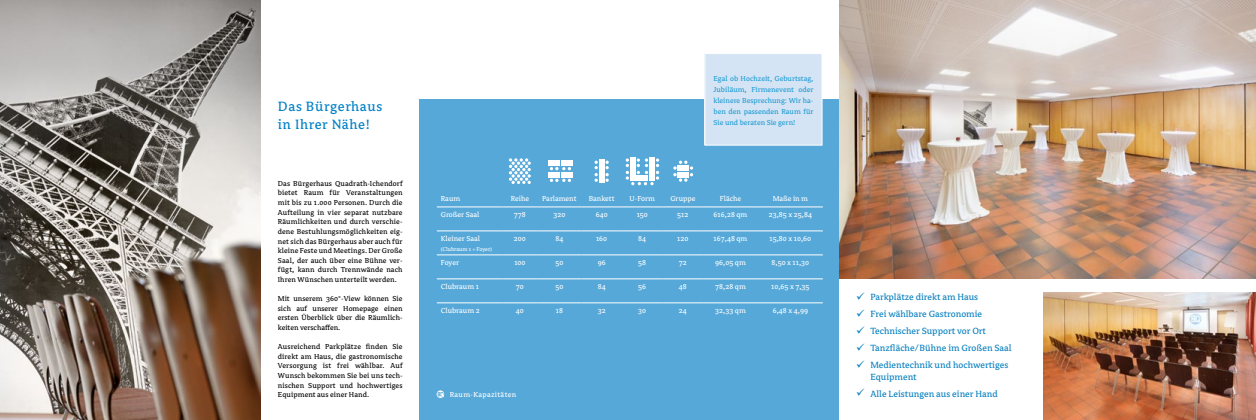
<style>
.page{position:relative;width:1256px;height:420px;background:#fff}
.page>*{position:absolute;margin:0;border:0;box-sizing:border-box;transform-origin:0 0}
.t1{font:15px/18px "Avance";letter-spacing:.04em;color:#0081c7}
.t2{font:11px/17px "Wingdings";color:#0980bf;text-align:justify}
.t3{font:10px/17px "Avance";color:#0980bf}
.t4{font:8px/9.6px "Avance";letter-spacing:.005em;color:#000;text-align:justify}
.t5{font:8px "Avance";color:#fff}
.t6{font:8px/11px "Avance";color:#209cd3;text-align:justify}
.t7{font:8px "Avance";letter-spacing:.04em;color:#fff}
.t8{font:6px "Avance";color:#fff}
</style>
<div class="page">
<div style="left:420px;top:99px;width:419px;height:321px;background:#56a8d9"></div>
<svg style="left:437px;top:390px;width:7px;height:8px"></svg>
<svg style="left:438px;top:392px;width:6px;height:4px"></svg>
<img style="left:1043px;top:292px;width:213px;height:128px">
<hr style="left:437px;top:207px;width:66px;height:1px;background:#fff">
<hr style="left:503px;top:207px;width:34px;height:1px;background:#fff">
<hr style="left:537px;top:207px;width:44px;height:1px;background:#fff">
<hr style="left:581px;top:207px;width:41px;height:1px;background:#fff">
<hr style="left:622px;top:207px;width:41px;height:1px;background:#fff">
<hr style="left:663px;top:207px;width:40px;height:1px;background:#fff">
<hr style="left:703px;top:207px;width:55px;height:1px;background:#fff">
<hr style="left:758px;top:207px;width:65px;height:1px;background:#fff">
<hr style="left:437px;top:230px;width:66px;height:1px;background:#fff">
<hr style="left:503px;top:230px;width:34px;height:1px;background:#fff">
<hr style="left:537px;top:230px;width:44px;height:1px;background:#fff">
<hr style="left:581px;top:230px;width:41px;height:1px;background:#fff">
<hr style="left:622px;top:230px;width:41px;height:1px;background:#fff">
<hr style="left:663px;top:230px;width:40px;height:1px;background:#fff">
<hr style="left:703px;top:230px;width:55px;height:1px;background:#fff">
<hr style="left:758px;top:230px;width:65px;height:1px;background:#fff">
<hr style="left:437px;top:254px;width:66px;height:1px;background:#fff">
<hr style="left:503px;top:254px;width:34px;height:1px;background:#fff">
<hr style="left:537px;top:254px;width:44px;height:1px;background:#fff">
<hr style="left:581px;top:254px;width:41px;height:1px;background:#fff">
<hr style="left:622px;top:254px;width:41px;height:1px;background:#fff">
<hr style="left:663px;top:254px;width:40px;height:1px;background:#fff">
<hr style="left:703px;top:254px;width:55px;height:1px;background:#fff">
<hr style="left:758px;top:254px;width:65px;height:1px;background:#fff">
<hr style="left:437px;top:278px;width:66px;height:1px;background:#fff">
<hr style="left:503px;top:278px;width:34px;height:1px;background:#fff">
<hr style="left:537px;top:278px;width:44px;height:1px;background:#fff">
<hr style="left:581px;top:278px;width:41px;height:1px;background:#fff">
<hr style="left:622px;top:278px;width:41px;height:1px;background:#fff">
<hr style="left:663px;top:278px;width:40px;height:1px;background:#fff">
<hr style="left:703px;top:278px;width:55px;height:1px;background:#fff">
<hr style="left:758px;top:278px;width:65px;height:1px;background:#fff">
<hr style="left:437px;top:302px;width:66px;height:1px;background:#fff">
<hr style="left:503px;top:302px;width:34px;height:1px;background:#fff">
<hr style="left:537px;top:302px;width:44px;height:1px;background:#fff">
<hr style="left:581px;top:302px;width:41px;height:1px;background:#fff">
<hr style="left:622px;top:302px;width:41px;height:1px;background:#fff">
<hr style="left:663px;top:302px;width:40px;height:1px;background:#fff">
<hr style="left:703px;top:302px;width:55px;height:1px;background:#fff">
<hr style="left:758px;top:302px;width:65px;height:1px;background:#fff">
<div style="left:548px;top:172px;width:12px;height:5px;background:#fff"></div>
<svg style="left:550px;top:179px;width:21px;height:3px"></svg>
<div style="left:561px;top:172px;width:11px;height:5px;background:#fff"></div>
<div style="left:548px;top:160px;width:12px;height:6px;background:#fff"></div>
<svg style="left:550px;top:167px;width:21px;height:3px"></svg>
<div style="left:561px;top:160px;width:11px;height:6px;background:#fff"></div>
<svg style="left:509px;top:158px;width:22px;height:26px"></svg>
<div style="left:705px;top:54px;width:117px;height:91px;background:#d4e4f4"></div>
<div style="left:705px;top:53px;width:117px;height:92px;border:1px solid #fff"></div>
<img style="left:839px;top:0;width:417px;height:278px">
<img style="left:0;top:0;width:261px;height:420px">
<div style="left:599px;top:159px;width:5px;height:11px;background:#fff"></div>
<svg style="left:594px;top:160px;width:4px;height:22px"></svg>
<div style="left:599px;top:172px;width:5px;height:11px;background:#fff"></div>
<svg style="left:605px;top:160px;width:4px;height:22px"></svg>
<svg style="left:673px;top:160px;width:20px;height:22px"></svg>
<div style="left:678px;top:172px;width:11px;height:5px;background:#fff"></div>
<div style="left:678px;top:165px;width:11px;height:6px;background:#fff"></div>
<div style="left:630px;top:157px;width:6px;height:11px;background:#fff"></div>
<div style="left:649px;top:157px;width:6px;height:11px;background:#fff"></div>
<svg style="left:626px;top:158px;width:33px;height:27px"></svg>
<h1 class="t1" style="left:278px;top:97px;width:106px">Das Bürgerhaus in Ihrer Nähe!</h1>
<p class="t4" style="left:278px;top:178px;width:126px">Das Bürgerhaus Quadrath-Ichendorf bietet Raum für Veranstaltungen mit bis zu 1.000 Personen. Durch die Aufteilung in vier separat nutzbare Räumlichkeiten und durch verschie&shy;dene Bestuhlungsmöglichkeiten eig&shy;net sich das Bürgerhaus aber auch für kleine Feste und Meetings. Der Große Saal, der auch über eine Bühne ver&shy;fügt, kann durch Trennwände nach Ihren Wünschen unterteilt werden.</p>
<p class="t4" style="left:278px;top:294px;width:126px">Mit unserem 360°-View können Sie sich auf unserer Homepage einen ersten Überblick über die Räumlich&shy;keiten verschaffen.</p>
<p class="t4" style="left:278px;top:342px;width:126px">Ausreichend Parkplätze finden Sie direkt am Haus, die gastronomische Versorgung ist frei wählbar. Auf Wunsch bekommen Sie bei uns tech&shy;nischen Support und hochwertiges Equipment aus einer Hand.</p>
<p class="t6" style="left:713px;top:72px;width:101px">Egal ob Hochzeit, Geburtstag, Jubiläum, Firmenevent oder kleinere Besprechung: Wir ha&shy;ben den passenden Raum für Sie und beraten Sie gern!</p>
<p class="t5" style="left:441px;top:194px;width:21px">Raum</p>
<p class="t5" style="left:511px;top:194px;width:20px">Reihe</p>
<p class="t5" style="left:542px;top:194px;width:36px">Parlament</p>
<p class="t5" style="left:589px;top:194px;width:27px">Bankett</p>
<p class="t5" style="left:629px;top:194px;width:27px">U-Form</p>
<p class="t5" style="left:670px;top:194px;width:26px">Gruppe</p>
<p class="t5" style="left:720px;top:194px;width:23px">Fläche</p>
<p class="t5" style="left:773px;top:194px;width:37px">Maße in m</p>
<p class="t5" style="left:441px;top:210px;width:40px">Großer Saal</p>
<p class="t5" style="left:514px;top:210px;width:13px">778</p>
<p class="t5" style="left:553px;top:210px;width:13px">320</p>
<p class="t5" style="left:596px;top:210px;width:13px">640</p>
<p class="t5" style="left:637px;top:210px;width:13px">150</p>
<p class="t5" style="left:677px;top:210px;width:13px">512</p>
<p class="t5" style="left:713px;top:210px;width:35px">616,28 qm</p>
<p class="t5" style="left:769px;top:210px;width:45px">23,85 x 25,84</p>
<p class="t5" style="left:441px;top:234px;width:41px">Kleiner Saal</p>
<p class="t8" style="left:441px;top:246px;width:53px">(Clubraum 1 + Foyer)</p>
<p class="t5" style="left:514px;top:234px;width:13px">200</p>
<p class="t5" style="left:555px;top:234px;width:9px">84</p>
<p class="t5" style="left:596px;top:234px;width:13px">160</p>
<p class="t5" style="left:638px;top:234px;width:9px">84</p>
<p class="t5" style="left:677px;top:234px;width:13px">120</p>
<p class="t5" style="left:713px;top:234px;width:35px">167,48 qm</p>
<p class="t5" style="left:769px;top:234px;width:43px">15,80 x 10,60</p>
<p class="t5" style="left:441px;top:258px;width:20px">Foyer</p>
<p class="t5" style="left:514px;top:258px;width:13px">100</p>
<p class="t5" style="left:555px;top:258px;width:9px">50</p>
<p class="t5" style="left:598px;top:258px;width:9px">96</p>
<p class="t5" style="left:638px;top:258px;width:9px">58</p>
<p class="t5" style="left:679px;top:258px;width:9px">72</p>
<p class="t5" style="left:715px;top:258px;width:32px">96,05 qm</p>
<p class="t5" style="left:771px;top:258px;width:39px">8,50 x 11,30</p>
<p class="t5" style="left:441px;top:282px;width:40px">Clubraum 1</p>
<p class="t5" style="left:516px;top:282px;width:9px">70</p>
<p class="t5" style="left:555px;top:282px;width:9px">50</p>
<p class="t5" style="left:598px;top:282px;width:9px">84</p>
<p class="t5" style="left:638px;top:282px;width:9px">56</p>
<p class="t5" style="left:679px;top:282px;width:9px">48</p>
<p class="t5" style="left:715px;top:282px;width:32px">78,28 qm</p>
<p class="t5" style="left:771px;top:282px;width:40px">10,65 x 7,35</p>
<p class="t5" style="left:441px;top:306px;width:40px">Clubraum 2</p>
<p class="t5" style="left:516px;top:306px;width:9px">40</p>
<p class="t5" style="left:556px;top:306px;width:9px">18</p>
<p class="t5" style="left:598px;top:306px;width:9px">32</p>
<p class="t5" style="left:638px;top:306px;width:9px">30</p>
<p class="t5" style="left:679px;top:306px;width:9px">24</p>
<p class="t5" style="left:715px;top:306px;width:32px">32,33 qm</p>
<p class="t5" style="left:773px;top:306px;width:37px">6,48 x 4,99</p>
<p class="t7" style="left:450px;top:390px;width:68px">Raum-Kapazitäten</p>
<h2 class="t2" style="left:856px;top:289px;width:10px">✓ ✓ ✓ ✓ ✓</h2>
<p class="t3" style="left:870px;top:288px;width:143px">Parkplätze direkt am Haus<br>Frei wählbare Gastronomie<br>Technischer Support vor Ort<br>Tanzfläche/Bühne im Großen Saal<br>Medientechnik und hochwertiges</p>
<p class="t3" style="left:870px;top:368px;width:129px">Equipment<br>Alle Leistungen aus einer Hand</p>
</div>
